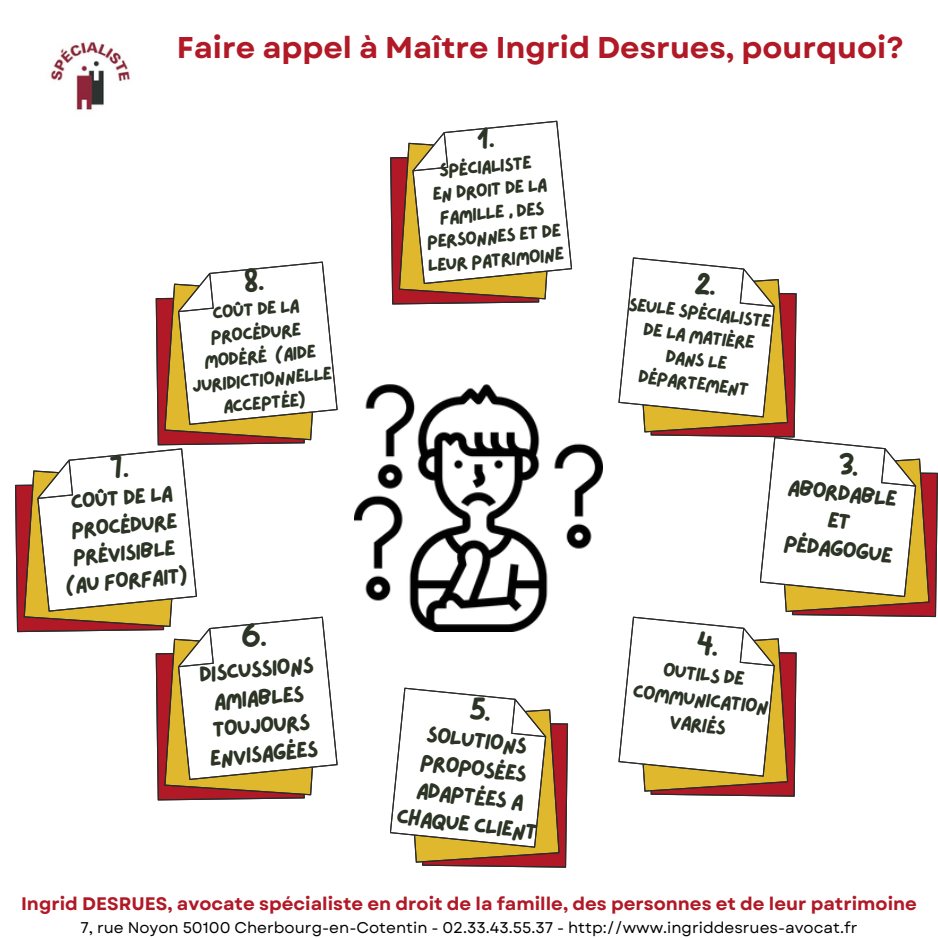
<style>
.page{position:relative;width:938px;height:938px;background:#fff}
.page>*{position:absolute;margin:0;border:0;box-sizing:border-box;transform-origin:0 0}
.t1{font:700 30px "Garet";color:#b11926}
.t2{font:22.5px/28px "Lazydog";color:#2b3425;text-align:center}
.t3{font:22px/27.5px "Lazydog";color:#2b3425;text-align:justify}
.t4{font:20px/25px "Lazydog";color:#2b3425;text-align:center}
.t5{font:18.75px/23.5px "Lazydog";color:#2b3425;text-align:center}
.t6{font:700 18px "Garet";color:#b11926}
.t7{font:15.5px "Garet";color:#000}
</style>
<div class="page">
<img style="left:50px;top:42px;width:80px;height:68px">
<img style="left:354px;top:384px;width:248px;height:248px">
<svg style="left:390px;top:121px;width:182px;height:183px"></svg>
<svg style="left:618px;top:257px;width:319px;height:539px"></svg>
<svg style="left:390px;top:687px;width:178px;height:180px"></svg>
<svg style="left:15px;top:261px;width:322px;height:539px"></svg>
<p class="t1" style="left:177px;top:26px;width:728px">Faire appel à Maître Ingrid Desrues, pourquoi?</p>
<p class="t5" style="left:207px;top:303px;width:93px;text-align:left;rotate:-5deg">COÛT DE LA<br>PROCÉDURE</p>
<p class="t5" style="left:189px;top:351px;width:142px;rotate:-5deg">MODÉRÉ (AIDE<br>JURIDICTIONNELLE<br>ACCEPTÉE)</p>
<p class="t3" style="left:67px;top:490px;width:109px;rotate:-5deg">COÛT DE LA PROCÉDURE PRÉVISIBLE</p>
<p class="t3" style="left:64px;top:572px;width:124px;rotate:-5deg">(AU FORFAIT)</p>
<p class="t2" style="left:198px;top:661px;width:117px;rotate:-5deg">DISCUSSIONS<br>AMIABLES<br>TOUJOURS<br>ENVISAGÉES</p>
<p class="t5" style="left:438px;top:159px;width:95px;rotate:-5deg">SPÉCIALISTE</p>
<p class="t5" style="left:420px;top:184px;width:139px;rotate:-5deg">EN DROIT DE LA<br>FAMILLE , DES<br>PERSONNES ET DE<br>LEUR PATRIMOINE</p>
<p class="t2" style="left:408px;top:718px;width:144px;rotate:7deg">SOLUTIONS<br>PROPOSÉES<br>ADAPTÉES A<br>CHAQUE CLIENT</p>
<p class="t5" style="left:629px;top:293px;width:146px;rotate:7deg">SEULE SPÉCIALISTE<br>DE LA MATIÈRE</p>
<p class="t5" style="left:642px;top:342px;width:113px;rotate:7deg">DANS LE<br>DÉPARTEMENT</p>
<p class="t2" style="left:789px;top:473px;width:112px;rotate:7deg">ABORDABLE</p>
<p class="t2" style="left:785px;top:529px;width:112px;rotate:7deg">PÉDAGOGUE</p>
<p class="t4" style="left:637px;top:654px;width:139px;rotate:7deg">OUTILS DE<br>COMMUNICATION<br>VARIÉS</p>
<p class="t6" style="left:21px;top:891px;width:897px">Ingrid DESRUES, avocate spécialiste en droit de la famille, des personnes et de leur patrimoine</p>
<p class="t7" style="left:80px;top:916px;width:778px">7, rue Noyon 50100 Cherbourg-en-Cotentin - 02.33.43.55.37 - http://www.ingriddesrues-avocat.fr</p>
</div>
